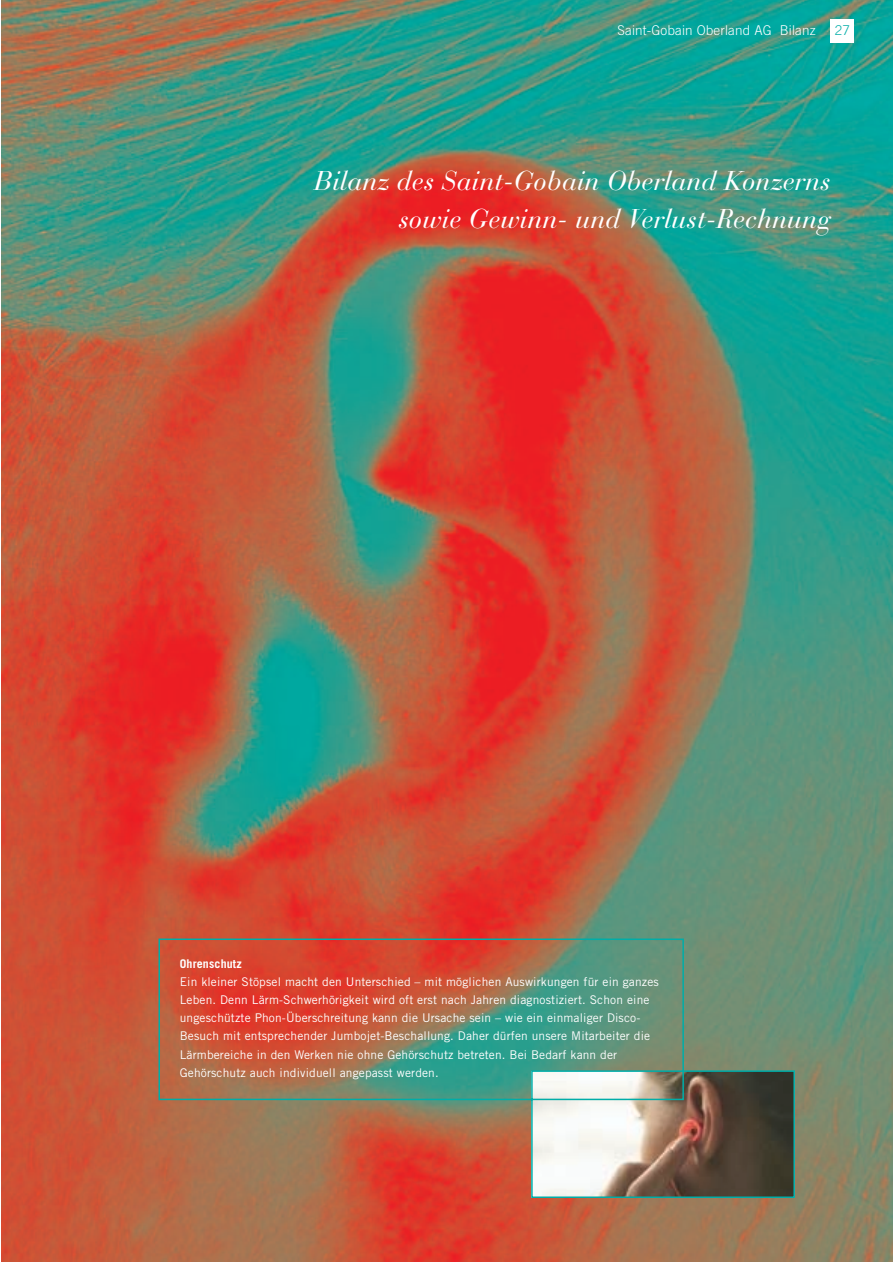
<style>
.page{position:relative;width:893px;height:1262px;background:#fff}
.page>*{position:absolute;margin:0;border:0;box-sizing:border-box;transform-origin:0 0}
.t1{font:italic 27px/37.5px "Bauer Bodoni";color:#fff;text-align:right}
.t2{font:300 13.5px "Trade Gothic";letter-spacing:.01em;color:#fff}
.t3{font:300 13.5px "Trade Gothic";color:#00ada8}
.t4{font:12px/18px "Trade Gothic";letter-spacing:.01em;color:#fff}
.t5{font:700 12px "Trade Gothic";letter-spacing:.01em;color:#fff}
</style>
<div class="page">
<img style="left:1px;top:0;width:891px;height:1261px">
<svg style="left:158px;top:937px;width:637px;height:261px;background:#997760"></svg>
<div style="left:830px;top:19px;width:24px;height:24px;background:#fff"></div>
<p class="t2" style="left:617px;top:26px;width:200px">Saint-Gobain Oberland AG Bilanz</p>
<p class="t3" style="left:834px;top:26px;width:17px">27</p>
<h1 class="t1" style="left:314px;top:165px;width:518px">Bilanz des Saint-Gobain Oberland Konzerns sowie Gewinn- und Verlust-Rechnung</h1>
<p class="t5" style="left:180px;top:959px;width:63px">Ohrenschutz</p>
<p class="t4" style="left:180px;top:974px;width:480px">Ein kleiner Stöpsel macht den Unterschied – mit möglichen Auswirkungen für ein ganzes Leben. Denn Lärm-Schwerhörigkeit wird oft erst nach Jahren diagnostiziert. Schon eine ungeschützte Phon-Überschreitung kann die Ursache sein – wie ein einmaliger Disco-Besuch mit entsprechender Jumbojet-Beschallung. Daher dürfen unsere Mitarbeiter die Lärmbereiche in den Werken nie ohne Gehörschutz betreten. Bei Bedarf kann der Gehörschutz auch individuell angepasst werden.</p>
</div>
